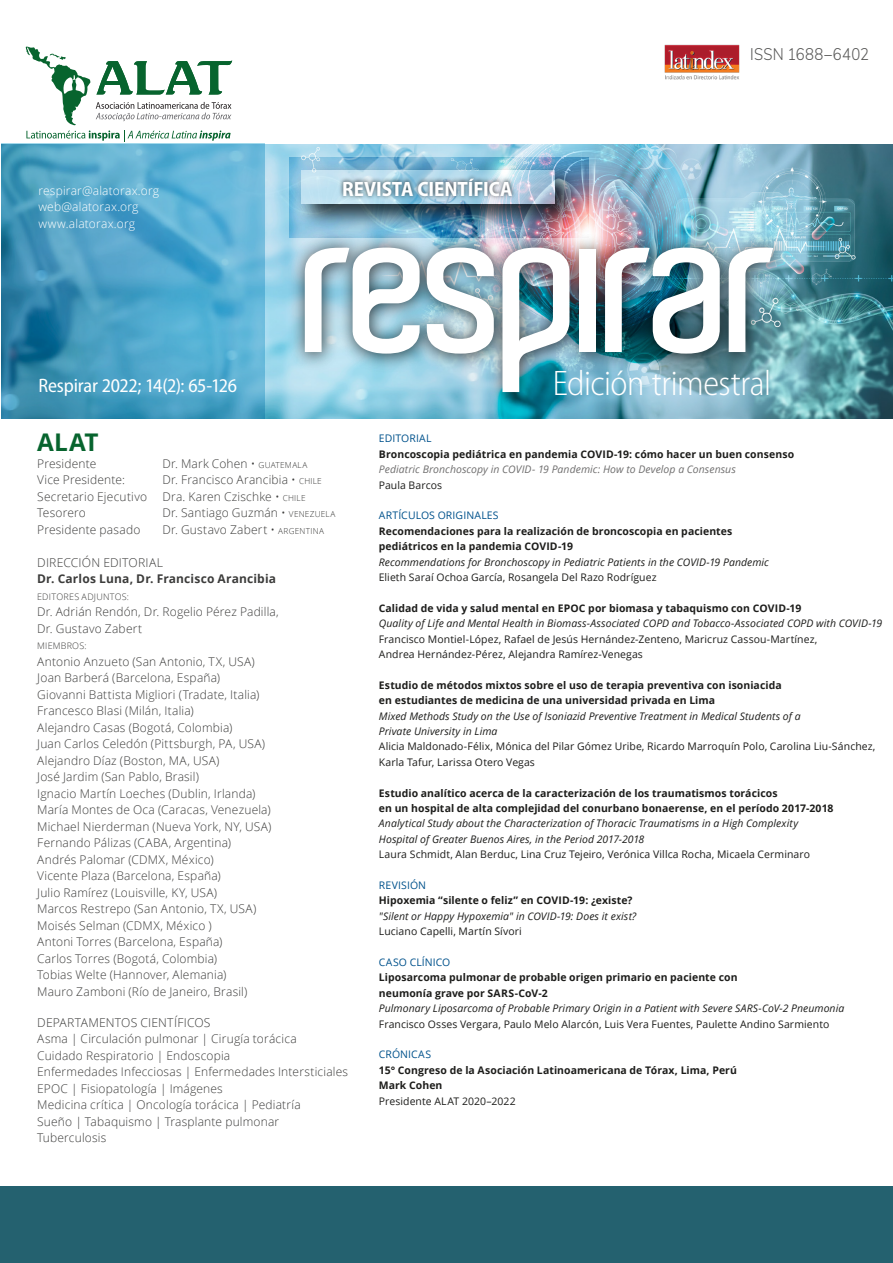
<style>
.page{position:relative;width:893px;height:1263px;background:#fff}
.page>*{position:absolute;margin:0;border:0;box-sizing:border-box;transform-origin:0 0}
.t1{font:300 semi-condensed 35.7px "Myriad Pro";letter-spacing:-.01em;color:#fff}
.t2{font:700 24.3px "Open Sans";color:#07642e}
.t3{font:700 semi-condensed 20.85px "Myriad Pro";letter-spacing:-.005em;color:#fff}
.t4{font:semi-condensed 19.5px "Myriad Pro";letter-spacing:-.01em;color:#fff}
.t5{font:300 16.5px "Muli";letter-spacing:.015em;color:#575756;scale:.9 1}
.t6{font:300 12.15px "Open Sans";letter-spacing:.015em;color:#3c3c3b}
.t7{font:300 12px/16.5px "Open Sans";letter-spacing:.015em;color:#3c3c3b}
.t8{font:300 12px/16.5px "Open Sans";letter-spacing:.015em;color:#fff}
.t9{font:700 12px "Open Sans";letter-spacing:.015em;color:#3c3c3b}
.t10{font:700 10.5px/15.5px "Open Sans";letter-spacing:.005em;color:#1d1d1b}
.t11{font:10.5px/15.5px "Open Sans";letter-spacing:.01em;color:#1d1d1b}
.t12{font:italic 10.5px/15.5px "Open Sans";letter-spacing:.005em;color:#1d1d1b}
.t13{font:300 9px "Open Sans";letter-spacing:.025em;color:#3c3c3b}
.s1{font-size:12.15px}
.s2{font-size:8.25px}
.s3{font-weight:400;color:#00528c}
.s4{font-weight:400;font-style:italic;color:#706f6f}
.s5{font-weight:400}
.s6{font-weight:400;font-style:italic}
.s7{font-weight:700}
.s8{font-style:italic}
.s9{font-style:normal;color:#00528c}
.s10{font-weight:700;font-style:normal}
.s11{font-style:normal}
</style>
<div class="page">
<div style="left:0;top:1186px;width:893px;height:77px;background:#24616f"></div>
<img style="left:265px;top:144px;width:628px;height:275px">
<img style="left:284px;top:226px;width:513px;height:190px">
<svg style="left:305px;top:248px;width:115px;height:106px"></svg>
<svg style="left:427px;top:248px;width:67px;height:106px"></svg>
<img style="left:502px;top:248px;width:67px;height:144px">
<div style="left:579px;top:249px;width:17px;height:103px;background:#fff"></div>
<img style="left:605px;top:248px;width:115px;height:106px">
<svg style="left:729px;top:248px;width:44px;height:104px"></svg>
<img style="left:290px;top:158px;width:298px;height:79px">
<svg style="left:302px;top:170px;width:253px;height:34px;background:#b9d5e8"></svg>
<img style="left:336px;top:171px;width:184px;height:36px">
<svg style="left:26px;top:47px;width:206px;height:94px"></svg>
<img style="left:664px;top:44px;width:76px;height:36px">
<svg style="left:1px;top:144px;width:264px;height:275px;background:#4ca1c5"></svg>
<p class="t8" style="left:38px;top:182px;width:122px">respirar@alatorax.org web@alatorax.org www.alatorax.org</p>
<p class="t4" style="left:38px;top:375px;width:200px">Respirar 2022; 14(2): 65-126</p>
<p class="t3" style="left:342px;top:177px;width:172px">REVISTA CIENTÍFICA</p>
<p class="t5" style="left:750px;top:42px;width:134px">ISSN 1688–6402</p>
<p class="t1" style="left:553px;top:363px;width:220px">Edición trimestral</p>
<p class="t2" style="left:37px;top:425px;width:63px">ALAT</p>
<p class="t7" style="left:37px;top:455px;width:61px">Presidente</p>
<p class="t7" style="left:162px;top:455px;width:147px">Dr. Mark Cohen <span class="s1">•</span> <span class="s2">GUATEMALA</span></p>
<p class="t7" style="left:37px;top:471px;width:89px">Vice Presidente:</p>
<p class="t7" style="left:162px;top:471px;width:161px">Dr. Francisco Arancibia <span class="s1">•</span> <span class="s2">CHILE</span></p>
<p class="t7" style="left:37px;top:488px;width:111px">Secretario Ejecutivo</p>
<p class="t7" style="left:162px;top:488px;width:145px">Dra. Karen Czischke <span class="s1">•</span> <span class="s2">CHILE</span></p>
<p class="t7" style="left:37px;top:504px;width:50px">Tesorero</p>
<p class="t7" style="left:162px;top:504px;width:174px">Dr. Santiago Guzmán <span class="s1">•</span> <span class="s2">VENEZUELA</span></p>
<p class="t7" style="left:37px;top:521px;width:105px">Presidente pasado</p>
<p class="t7" style="left:162px;top:521px;width:163px">Dr. Gustavo Zabert <span class="s1">•</span> <span class="s2">ARGENTINA</span></p>
<p class="t6" style="left:37px;top:554px;width:127px">DIRECCIÓN EDITORIAL</p>
<p class="t9" style="left:37px;top:571px;width:240px">Dr. Carlos Luna, Dr. Francisco Arancibia</p>
<p class="t13" style="left:37px;top:590px;width:93px">EDITORES ADJUNTOS:</p>
<p class="t7" style="left:37px;top:603px;width:243px">Dr. Adrián Rendón, Dr. Rogelio Pérez Padilla,<br>Dr. Gustavo Zabert</p>
<p class="t13" style="left:37px;top:640px;width:51px">MIEMBROS:</p>
<p class="t7" style="left:37px;top:653px;width:236px">Antonio Anzueto (San Antonio, TX, USA)<br>Joan Barberá (Barcelona, España)<br>Giovanni Battista Migliori (Tradate, Italia)<br>Francesco Blasi (Milán, Italia)<br>Alejandro Casas (Bogotá, Colombia)<br>Juan Carlos Celedón (Pittsburgh, PA, USA)<br>Alejandro Díaz (Boston, MA, USA)<br>José Jardim (San Pablo, Brasil)<br>Ignacio Martín Loeches (Dublin, Irlanda)<br>María Montes de Oca (Caracas, Venezuela)<br>Michael Nierderman (Nueva York, NY, USA)<br>Fernando Pálizas (CABA, Argentina)<br>Andrés Palomar (CDMX, México)<br>Vicente Plaza (Barcelona, España)<br>Julio Ramírez (Louisville, KY, USA)<br>Marcos Restrepo (San Antonio, TX, USA)<br>Moisés Selman (CDMX, México )<br>Antoni Torres (Barcelona, España)<br>Carlos Torres (Bogotá, Colombia)<br>Tobias Welte (Hannover, Alemania)<br>Mauro Zamboni (Río de Janeiro, Brasil)</p>
<p class="t6" style="left:37px;top:1014px;width:175px">DEPARTAMENTOS CIENTÍFICOS</p>
<p class="t7" style="left:37px;top:1030px;width:312px">Asma | Circulación pulmonar | Cirugía torácica<br>Cuidado Respiratorio | Endoscopia<br>Enfermedades Infecciosas | Enfermedades Intersticiales EPOC | Fisiopatología | Imágenes<br>Medicina crítica | Oncología torácica | Pediatría<br>Sueño | Tabaquismo | Trasplante pulmonar Tuberculosis</p>
<p class="t10" style="left:379px;top:430px;width:417px"><span class="s3">EDITORIAL<br></span>Broncoscopia pediátrica en pandemia COVID-19: cómo hacer un buen consenso <span class="s4">Pediatric Bronchoscopy in COVID- 19 Pandemic: How to Develop a Consensus<br></span><span class="s5">Paula Barcos</span></p>
<p class="t10" style="left:379px;top:507px;width:392px"><span class="s3">ARTÍCULOS ORIGINALES<br></span>Recomendaciones para la realización de broncoscopia en pacientes pediátricos en la pandemia COVID-19<br><span class="s6">Recommendations for Bronchoscopy in Pediatric Patients in the COVID-19 Pandemic </span><span class="s5">Elieth Saraí Ochoa García, Rosangela Del Razo Rodríguez</span></p>
<p class="t11" style="left:379px;top:600px;width:505px"><span class="s7">Calidad de vida y salud mental en EPOC por biomasa y tabaquismo con COVID-19<br></span><span class="s8">Quality of Life and Mental Health in Biomass-Associated COPD and Tobacco-Associated COPD with COVID-19<br></span>Francisco Montiel-López, Rafael de Jesús Hernández-Zenteno, Maricruz Cassou-Martínez,<br>Andrea Hernández-Pérez, Alejandra Ramírez-Venegas</p>
<p class="t10" style="left:379px;top:677px;width:498px">Estudio de métodos mixtos sobre el uso de terapia preventiva con isoniacida<br>en estudiantes de medicina de una universidad privada en Lima<br><span class="s6">Mixed Methods Study on the Use of Isoniazid Preventive Treatment in Medical Students of a<br>Private University in Lima<br></span><span class="s5">Alicia Maldonado-Félix, Mónica del Pilar Gómez Uribe, Ricardo Marroquín Polo, Carolina Liu-Sánchez, Karla Tafur, Larissa Otero Vegas</span></p>
<p class="t10" style="left:379px;top:785px;width:456px">Estudio analítico acerca de la caracterización de los traumatismos torácicos<br>en un hospital de alta complejidad del conurbano bonaerense, en el período 2017-2018<br><span class="s6">Analytical Study about the Characterization of Thoracic Traumatisms in a High Complexity Hospital of Greater Buenos Aires, in the Period 2017-2018<br></span><span class="s5">Laura Schmidt, Alan Berduc, Lina Cruz Tejeiro, Verónica Villca Rocha, Micaela Cerminaro</span></p>
<p class="t12" style="left:379px;top:877px;width:259px"><span class="s9">REVISIÓN<br></span><span class="s10">Hipoxemia “silente o feliz” en COVID-19: ¿existe? </span>"Silent or Happy Hypoxemia" in COVID-19: Does it exist?<br><span class="s11">Luciano Capelli, Martín Sívori</span></p>
<p class="t10" style="left:379px;top:954px;width:467px"><span class="s3">CASO CLÍNICO<br></span>Liposarcoma pulmonar de probable origen primario en paciente con<br>neumonía grave por SARS-CoV-2<br><span class="s6">Pulmonary Liposarcoma of Probable Primary Origin in a Patient with Severe SARS-CoV-2 Pneumonia </span><span class="s5">Francisco Osses Vergara, Paulo Melo Alarcón, Luis Vera Fuentes, Paulette Andino Sarmiento</span></p>
<p class="t10" style="left:379px;top:1046px;width:360px"><span class="s3">CRÓNICAS<br></span>15° Congreso de la Asociación Latinoamericana de Tórax, Lima, Perú<br>Mark Cohen<br><span class="s5">Presidente ALAT 2020–2022</span></p>
</div>
